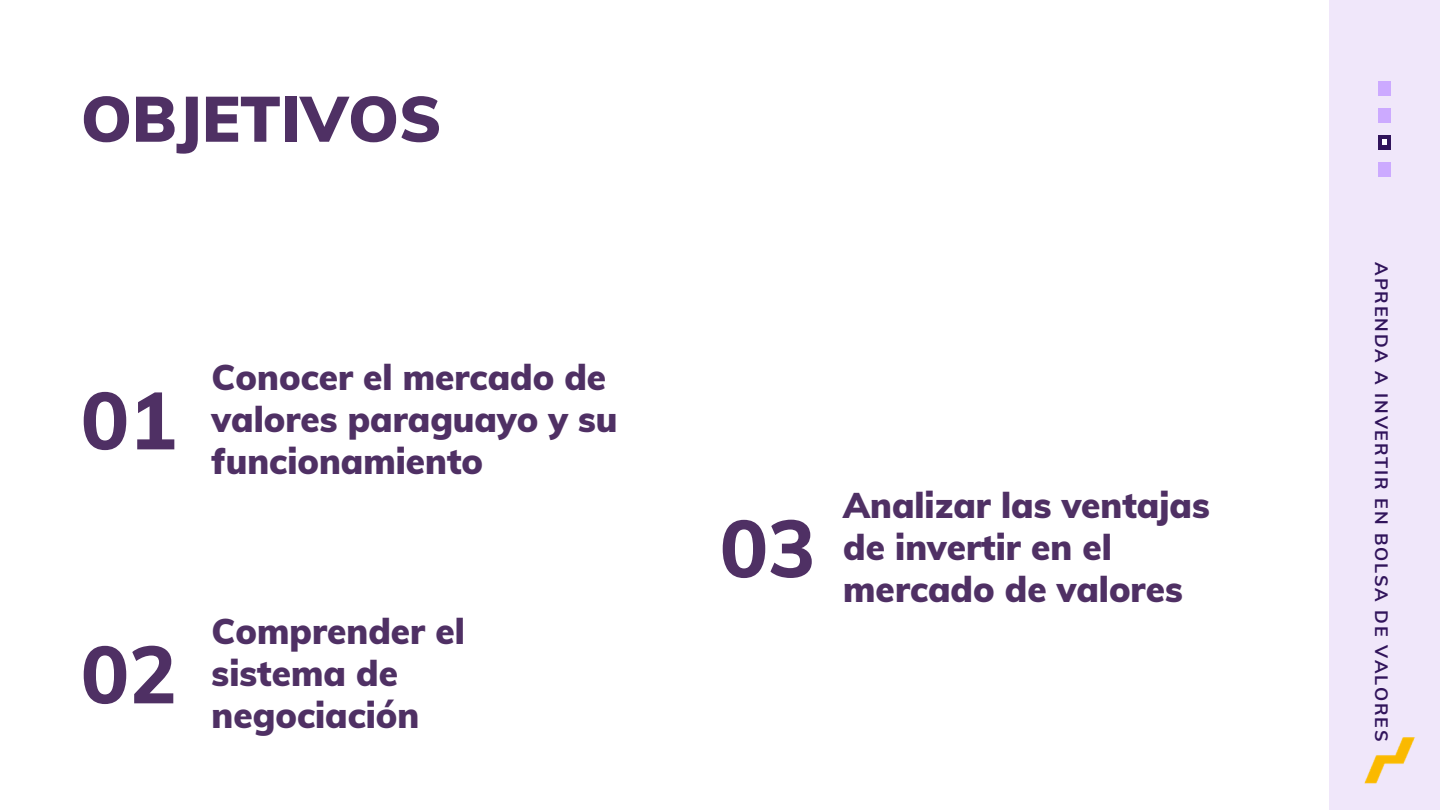
<style>
.page{position:relative;width:1440px;height:810px;background:#fff}
.page>*{position:absolute;margin:0;border:0;box-sizing:border-box;transform-origin:0 0}
.t1{font:800 80px "Muli";color:#4f3064}
.t2{font:900 63.3px "Muli";color:#4f3064}
.t3{font:900 35px/42px "Muli";color:#4f3064}
.t4{font:700 18px "Muli";letter-spacing:.1em;color:#31145b}
</style>
<div class="page">
<div style="left:1329px;top:0;width:111px;height:810px;background:#f0e7fa"></div>
<div style="left:1378px;top:81px;width:13px;height:14px;background:#caf"></div>
<div style="left:1378px;top:108px;width:13px;height:14px;background:#caf"></div>
<div style="left:1378px;top:135px;width:13px;height:15px;background:#31145b"></div>
<div style="left:1378px;top:163px;width:13px;height:14px;background:#caf"></div>
<svg style="left:1382px;top:140px;width:5px;height:5px"></svg>
<img style="left:1364px;top:737px;width:51px;height:47px">
<h2 class="t2" style="left:81px;top:78px;width:362px">OBJETIVOS</h2>
<h1 class="t1" style="left:81px;top:369px;width:97px">01</h1>
<p class="t3" style="left:212px;top:356px;width:407px">Conocer el mercado de valores paraguayo y su funcionamiento</p>
<h1 class="t1" style="left:81px;top:623px;width:98px">02</h1>
<p class="t3" style="left:212px;top:610px;width:255px">Comprender el sistema de negociación</p>
<h1 class="t1" style="left:720px;top:497px;width:97px">03</h1>
<p class="t3" style="left:843px;top:484px;width:368px">Analizar las ventajas de invertir en el mercado de valores</p>
<p class="t4" style="left:1393px;top:262px;width:481px;rotate:90deg">APRENDA A INVERTIR EN BOLSA DE VALORES</p>
</div>
